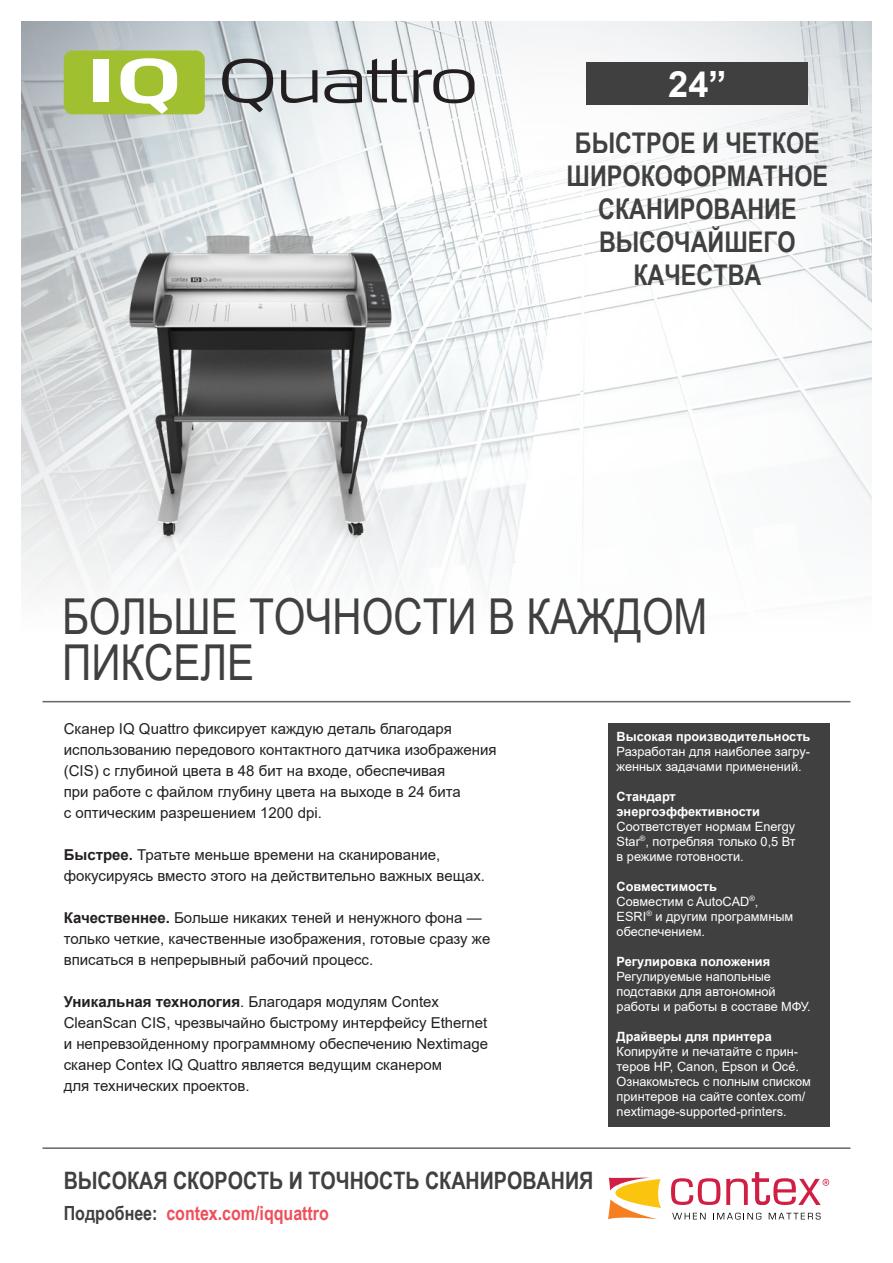
<style>
.page{position:relative;width:893px;height:1263px;background:#fff}
.page>*{position:absolute;margin:0;border:0;box-sizing:border-box;transform-origin:0 0}
.Headline{font:49.5px/46.5px "Arial Narrow";color:#404040}
.t1{font:700 36.15px "Arial";color:#fff}
.Call_out_lines{font:700 28.5px/33px "Arial Narrow";color:#404040;text-align:center}
.t2{font:700 24px "Arial Narrow";color:#404040}
.t3{font:700 19.5px "Arial Narrow";color:#ef4f5c}
.Copy{font:15px/21px "Arial";color:#231f20}
.Features_brød{font:12.75px/15px "Arial";color:#fff}
.Features_headline{font:700 12.75px/15px "Arial";color:#fff}
.s1{font-weight:700}
.s2{color:#404040}
</style>
<div class="page">
<img style="left:21px;top:21px;width:851px;height:560px">
<div style="left:608px;top:723px;width:221px;height:404px;background:#404040"></div>
<svg style="left:671px;top:1178px;width:49px;height:27px"></svg>
<svg style="left:608px;top:1177px;width:53px;height:42px"></svg>
<svg style="left:672px;top:1213px;width:34px;height:6px"></svg>
<svg style="left:713px;top:1213px;width:48px;height:6px"></svg>
<svg style="left:769px;top:1213px;width:52px;height:6px"></svg>
<svg style="left:726px;top:1172px;width:103px;height:33px"></svg>
<hr style="left:43px;top:1147px;width:807px;height:2px;background:#656767">
<hr style="left:43px;top:701px;width:807px;height:1px;background:#656767">
<div style="left:587px;top:63px;width:221px;height:42px;background:#404040"></div>
<div style="left:64px;top:51px;width:141px;height:63px;background:#a1c030;border-radius:9px"></div>
<div style="left:93px;top:59px;width:16px;height:43px;background:#fff"></div>
<svg style="left:120px;top:58px;width:57px;height:56px"></svg>
<svg style="left:222px;top:59px;width:51px;height:53px;background:#9ba0a3"></svg>
<svg style="left:281px;top:70px;width:36px;height:33px"></svg>
<svg style="left:324px;top:59px;width:83px;height:44px"></svg>
<svg style="left:413px;top:69px;width:62px;height:34px"></svg>
<img style="left:24px;top:153px;width:542px;height:437px">
<p class="t1" style="left:668px;top:59px;width:60px">24”</p>
<p class="Call_out_lines" style="left:567px;top:125px;width:263px">БЫСТРОЕ И ЧЕТКОЕ<br>ШИРОКОФОРМАТНОЕ<br>СКАНИРОВАНИЕ<br>ВЫСОЧАЙШЕГО<br>КАЧЕСТВА</p>
<p class="Headline" style="left:62px;top:591px;width:647px">БОЛЬШЕ ТОЧНОСТИ В КАЖДОМ<br>ПИКСЕЛЕ</p>
<p class="Copy" style="left:64px;top:718px;width:434px">Сканер IQ Quattro фиксирует каждую деталь благодаря использованию передового контактного датчика изображения (CIS) с глубиной цвета в 48 бит на входе, обеспечивая<br>при работе с файлом глубину цвета на выходе в 24 бита<br>с оптическим разрешением 1200 dpi.</p>
<p class="Copy" style="left:64px;top:844px;width:423px"><span class="s1">Быстрее.</span> Тратьте меньше времени на сканирование, фокусируясь вместо этого на действительно важных вещах.</p>
<p class="Copy" style="left:64px;top:907px;width:428px"><span class="s1">Качественнее.</span> Больше никаких теней и ненужного фона — только четкие, качественные изображения, готовые сразу же вписаться в непрерывный рабочий процесс.</p>
<p class="Copy" style="left:64px;top:991px;width:426px"><span class="s1">Уникальная технология</span>. Благодаря модулям Contex CleanScan CIS, чрезвычайно быстрому интерфейсу Ethernet и непревзойденному программному обеспечению Nextimage сканер Contex IQ Quattro является ведущим сканером<br>для технических проектов.</p>
<p class="t2" style="left:64px;top:1162px;width:531px">ВЫСОКАЯ СКОРОСТЬ И ТОЧНОСТЬ СКАНИРОВАНИЯ</p>
<p class="t3" style="left:64px;top:1199px;width:267px"><span class="s2">Подробнее:</span> contex.com/iqquattro</p>
<p class="Features_headline" style="left:617px;top:729px;width:195px">Высокая производительность</p>
<p class="Features_brød" style="left:617px;top:744px;width:195px">Разработан для наиболее загру&shy;женных задачами применений.</p>
<p class="Features_headline" style="left:617px;top:789px;width:145px">Стандарт энергоэффективности</p>
<p class="Features_brød" style="left:617px;top:819px;width:181px;text-align:justify">Соответствует нормам Energy Star<sup>®</sup>, потребляя только 0,5 Вт в режиме готовности.</p>
<p class="Features_headline" style="left:617px;top:879px;width:102px">Совместимость</p>
<p class="Features_brød" style="left:617px;top:894px;width:178px">Совместим с AutoCAD<sup>®</sup>,<br>ESRI<sup>®</sup> и другим программным обеспечением.</p>
<p class="Features_headline" style="left:617px;top:954px;width:155px">Регулировка положения</p>
<p class="Features_brød" style="left:617px;top:969px;width:196px">Регулируемые напольные подставки для автономной работы и работы в составе МФУ.</p>
<p class="Features_headline" style="left:617px;top:1029px;width:157px">Драйверы для принтера</p>
<p class="Features_brød" style="left:617px;top:1044px;width:196px">Копируйте и печатайте с прин&shy;теров HP, Canon, Epson и Océ.<br>Ознакомьтесь с полным списком принтеров на сайте contex.com/ nextimage-supported-printers.</p>
</div>
